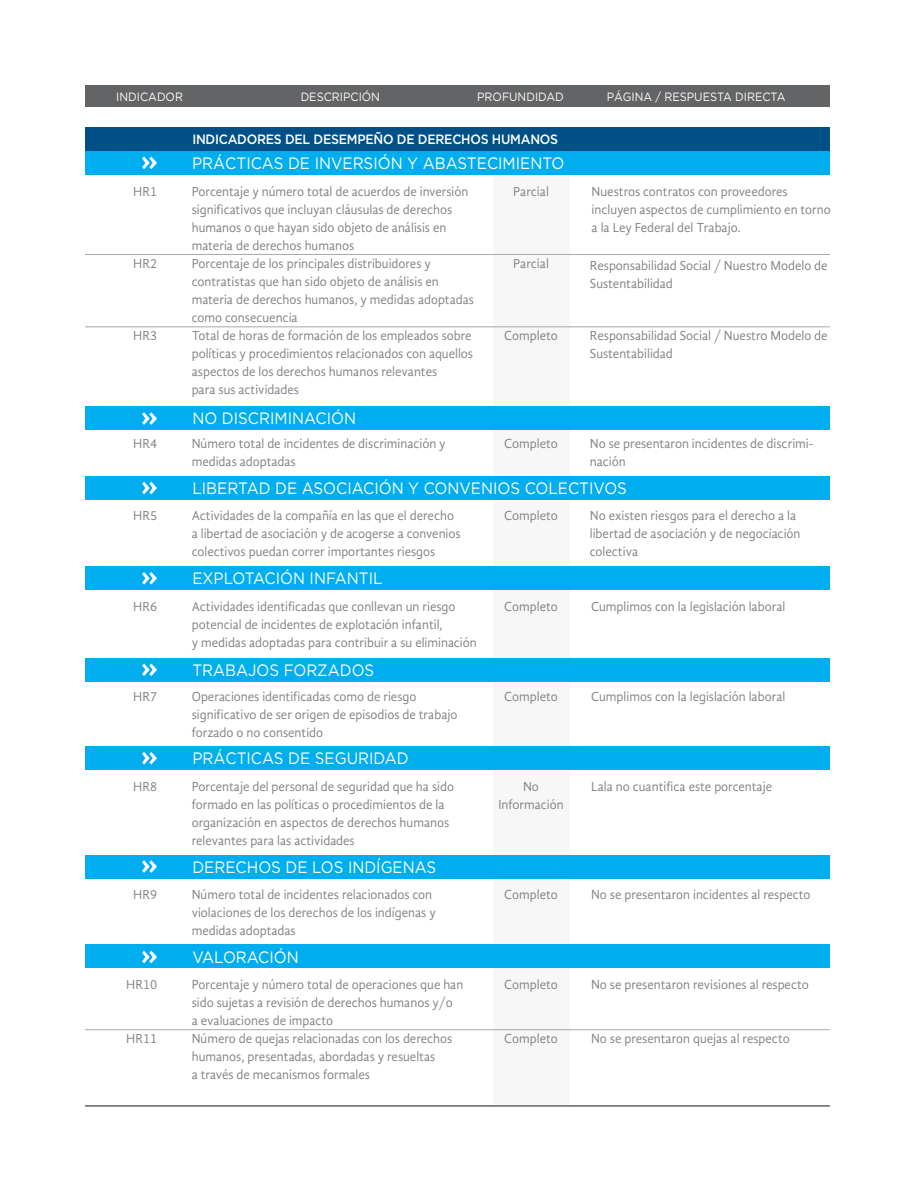
<style>
.page{position:relative;width:915px;height:1191px;background:#fff}
.page>*{position:absolute;margin:0;border:0;box-sizing:border-box;transform-origin:0 0}
.t1{font:16.5px "Gotham";color:#fff;scale:.92 1}
.t2{font:13.5px/18px "Gandhi Sans";color:#808285;scale:.95 1}
.t3{font:500 13.5px "Gotham";letter-spacing:-.02em;color:#fff;scale:.92 1}
.t4{font:12px "Gotham";color:#fff;scale:.92 1}
</style>
<div class="page">
<div style="left:493px;top:169px;width:77px;height:937px;background:#f7f7f7"></div>
<hr style="left:85px;top:1105px;width:744px;height:1px;background:#636466">
<div style="left:85px;top:128px;width:744px;height:23px;background:#005087"></div>
<div style="left:85px;top:151px;width:744px;height:23px;background:#00aeef"></div>
<div style="left:85px;top:407px;width:744px;height:23px;background:#00aeef"></div>
<div style="left:85px;top:476px;width:744px;height:23px;background:#00aeef"></div>
<div style="left:85px;top:566px;width:744px;height:24px;background:#00aeef"></div>
<div style="left:85px;top:658px;width:744px;height:23px;background:#00aeef"></div>
<div style="left:85px;top:746px;width:744px;height:24px;background:#00aeef"></div>
<div style="left:85px;top:855px;width:744px;height:23px;background:#00aeef"></div>
<div style="left:85px;top:944px;width:744px;height:24px;background:#00aeef"></div>
<div style="left:85px;top:85px;width:744px;height:21px;background:#636466"></div>
<svg style="left:142px;top:412px;width:15px;height:13px"></svg>
<svg style="left:142px;top:482px;width:15px;height:12px"></svg>
<svg style="left:142px;top:572px;width:15px;height:12px"></svg>
<svg style="left:142px;top:663px;width:15px;height:13px"></svg>
<svg style="left:142px;top:752px;width:15px;height:12px"></svg>
<svg style="left:142px;top:860px;width:15px;height:12px"></svg>
<svg style="left:142px;top:950px;width:15px;height:13px"></svg>
<svg style="left:142px;top:157px;width:15px;height:12px"></svg>
<hr style="left:85px;top:326px;width:744px;height:1px;background:#a7a9ac">
<hr style="left:85px;top:1029px;width:744px;height:1px;background:#a7a9ac">
<hr style="left:85px;top:254px;width:744px;height:1px;background:#a7a9ac">
<p class="t4" style="left:116px;top:90px;width:74px">INDICADOR</p>
<p class="t4" style="left:300px;top:90px;width:88px">DESCRIPCIÓN</p>
<p class="t4" style="left:477px;top:90px;width:95px">PROFUNDIDAD</p>
<p class="t4" style="left:606px;top:90px;width:196px">PÁGINA / RESPUESTA DIRECTA</p>
<p class="t3" style="left:192px;top:132px;width:399px">INDICADORES DEL DESEMPEÑO DE DERECHOS HUMANOS</p>
<p class="t1" style="left:192px;top:154px;width:406px">PRÁCTICAS DE INVERSIÓN Y ABASTECIMIENTO</p>
<p class="t2" style="left:133px;top:183px;width:27px">HR1</p>
<p class="t2" style="left:192px;top:183px;width:293px">Porcentaje y número total de acuerdos de inversión</p>
<p class="t2" style="left:513px;top:183px;width:39px">Parcial</p>
<p class="t2" style="left:192px;top:201px;width:276px">significativos que incluyan cláusulas de derechos humanos o que hayan sido objeto de análisis en materia de derechos humanos</p>
<p class="t2" style="left:133px;top:255px;width:27px">HR2</p>
<p class="t2" style="left:192px;top:255px;width:253px">Porcentaje de los principales distribuidores y</p>
<p class="t2" style="left:513px;top:255px;width:39px">Parcial</p>
<p class="t2" style="left:192px;top:273px;width:298px">contratistas que han sido objeto de análisis en materia de derechos humanos, y medidas adoptadas como consecuencia</p>
<p class="t2" style="left:133px;top:327px;width:27px">HR3</p>
<p class="t2" style="left:192px;top:327px;width:296px">Total de horas de formación de los empleados sobre</p>
<p class="t2" style="left:504px;top:327px;width:58px">Completo</p>
<p class="t2" style="left:192px;top:345px;width:297px">políticas y procedimientos relacionados con aquellos aspectos de los derechos humanos relevantes<br>para sus actividades</p>
<p class="t1" style="left:192px;top:409px;width:179px">NO DISCRIMINACIÓN</p>
<p class="t2" style="left:133px;top:435px;width:27px">HR4</p>
<p class="t2" style="left:192px;top:435px;width:269px">Número total de incidentes de discriminación y</p>
<p class="t2" style="left:504px;top:435px;width:58px">Completo</p>
<p class="t2" style="left:192px;top:453px;width:111px">medidas adoptadas</p>
<p class="t2" style="left:591px;top:183px;width:253px">Nuestros contratos con proveedores incluyen aspectos de cumplimiento en torno a la Ley Federal del Trabajo.</p>
<p class="t2" style="left:589px;top:256px;width:252px">Responsabilidad Social / Nuestro Modelo de<br>Sustentabilidad</p>
<p class="t2" style="left:589px;top:327px;width:252px">Responsabilidad Social / Nuestro Modelo de<br>Sustentabilidad</p>
<p class="t2" style="left:589px;top:434px;width:236px">No se presentaron incidentes de discrimi&shy;nación</p>
<p class="t1" style="left:192px;top:479px;width:473px">LIBERTAD DE ASOCIACIÓN Y CONVENIOS COLECTIVOS</p>
<p class="t2" style="left:133px;top:507px;width:27px">HR5</p>
<p class="t2" style="left:192px;top:507px;width:277px">Actividades de la compañía en las que el derecho</p>
<p class="t2" style="left:504px;top:507px;width:58px">Completo</p>
<p class="t2" style="left:192px;top:525px;width:284px">a libertad de asociación y de acogerse a convenios colectivos puedan correr importantes riesgos</p>
<p class="t1" style="left:192px;top:569px;width:208px">EXPLOTACIÓN INFANTIL</p>
<p class="t2" style="left:589px;top:506px;width:223px">No existen riesgos para el derecho a la libertad de asociación y de negociación colectiva</p>
<p class="t2" style="left:133px;top:597px;width:27px">HR6</p>
<p class="t2" style="left:192px;top:597px;width:279px">Actividades identificadas que conllevan un riesgo</p>
<p class="t2" style="left:504px;top:597px;width:58px">Completo</p>
<p class="t2" style="left:591px;top:597px;width:206px">Cumplimos con la legislación laboral</p>
<p class="t2" style="left:192px;top:615px;width:301px">potencial de incidentes de explotación infantil,<br>y medidas adoptadas para contribuir a su eliminación</p>
<p class="t1" style="left:192px;top:661px;width:199px">TRABAJOS FORZADOS</p>
<p class="t2" style="left:133px;top:687px;width:27px">HR7</p>
<p class="t2" style="left:192px;top:687px;width:238px">Operaciones identificadas como de riesgo</p>
<p class="t2" style="left:504px;top:687px;width:58px">Completo</p>
<p class="t2" style="left:591px;top:687px;width:206px">Cumplimos con la legislación laboral</p>
<p class="t2" style="left:192px;top:705px;width:281px">significativo de ser origen de episodios de trabajo forzado o no consentido</p>
<p class="t1" style="left:192px;top:749px;width:236px">PRÁCTICAS DE SEGURIDAD</p>
<p class="t2" style="left:133px;top:777px;width:27px">HR8</p>
<p class="t2" style="left:192px;top:777px;width:277px">Porcentaje del personal de seguridad que ha sido</p>
<p class="t2" style="left:523px;top:777px;width:18px">No</p>
<p class="t2" style="left:591px;top:777px;width:192px">Lala no cuantifica este porcentaje</p>
<p class="t2" style="left:192px;top:795px;width:267px">formado en las políticas o procedimientos de la</p>
<p class="t2" style="left:498px;top:795px;width:70px">Información</p>
<p class="t2" style="left:192px;top:813px;width:272px">organización en aspectos de derechos humanos relevantes para las actividades</p>
<p class="t1" style="left:192px;top:857px;width:266px">DERECHOS DE LOS INDÍGENAS</p>
<p class="t2" style="left:133px;top:885px;width:27px">HR9</p>
<p class="t2" style="left:192px;top:885px;width:254px">Número total de incidentes relacionados con</p>
<p class="t2" style="left:504px;top:885px;width:58px">Completo</p>
<p class="t2" style="left:591px;top:885px;width:232px">No se presentaron incidentes al respecto</p>
<p class="t2" style="left:192px;top:903px;width:258px">violaciones de los derechos de los indígenas y medidas adoptadas</p>
<p class="t1" style="left:192px;top:948px;width:117px">VALORACIÓN</p>
<p class="t2" style="left:126px;top:975px;width:34px">HR10</p>
<p class="t2" style="left:192px;top:975px;width:287px">Porcentaje y número total de operaciones que han</p>
<p class="t2" style="left:504px;top:975px;width:58px">Completo</p>
<p class="t2" style="left:591px;top:975px;width:230px">No se presentaron revisiones al respecto</p>
<p class="t2" style="left:192px;top:993px;width:276px">sido sujetas a revisión de derechos humanos y/o a evaluaciones de impacto</p>
<p class="t2" style="left:126px;top:1029px;width:34px">HR11</p>
<p class="t2" style="left:192px;top:1029px;width:276px">Número de quejas relacionadas con los derechos</p>
<p class="t2" style="left:504px;top:1029px;width:58px">Completo</p>
<p class="t2" style="left:591px;top:1029px;width:210px">No se presentaron quejas al respecto</p>
<p class="t2" style="left:192px;top:1047px;width:258px">humanos, presentadas, abordadas y resueltas a través de mecanismos formales</p>
</div>
